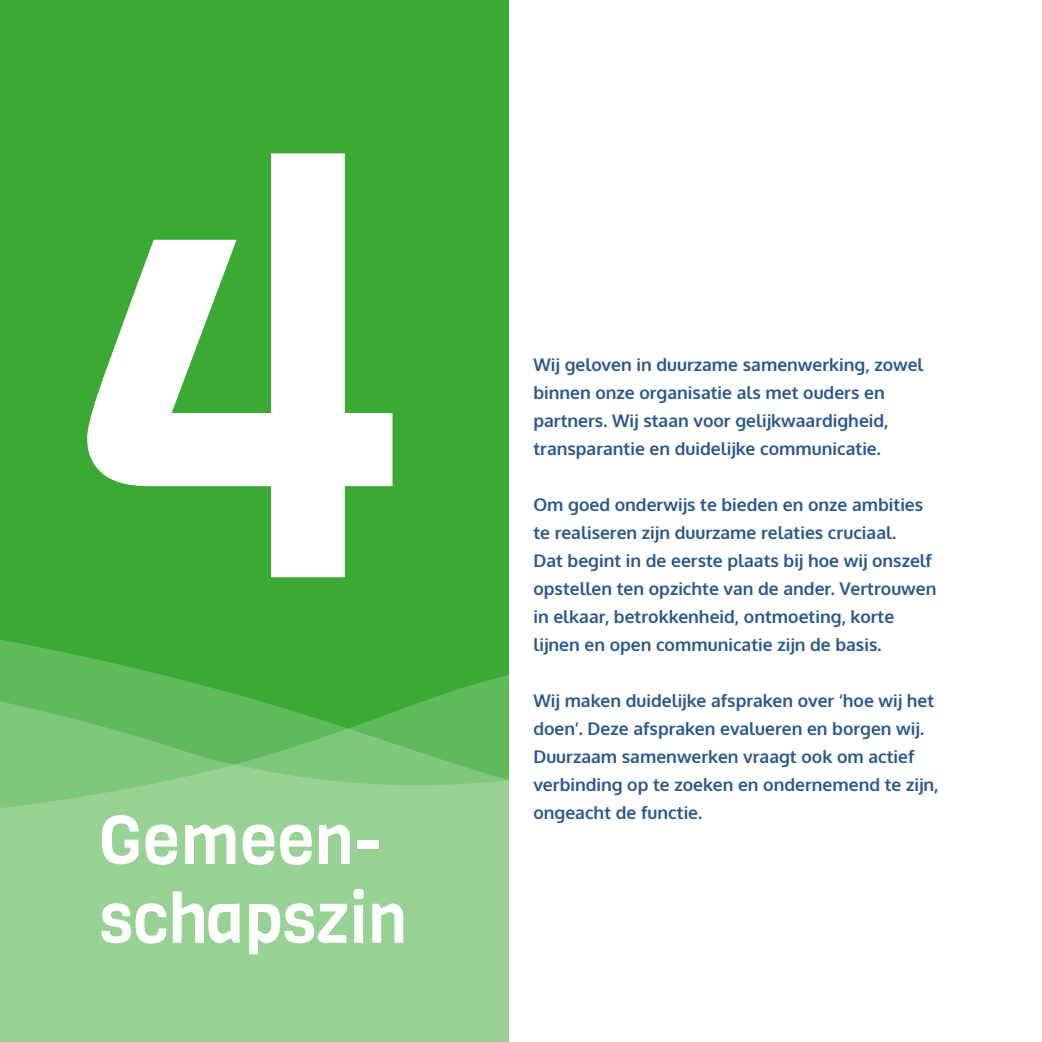
<style>
.page{position:relative;width:1042px;height:1042px;background:#fff}
.page>*{position:absolute;margin:0;border:0;box-sizing:border-box;transform-origin:0 0}
.t1{font:595.18px "Viga";color:#fff}
.t2{font:68.25px/78.8px "Viga";color:#fff}
.t3{font:700 17.5px/28px "Oxygen";color:#2a578d}
</style>
<div class="page">
<div style="left:0;top:0;width:508px;height:1042px;background:#3aaa35"></div>
<svg style="left:0;top:639px;width:98px;height:21px"></svg>
<svg style="left:0;top:660px;width:508px;height:382px;fill:#98d194"></svg>
<h1 class="t1" style="left:65px;top:-27px;width:353px">4</h1>
<h2 class="t2" style="left:99px;top:801px;width:309px">Gemeen&shy;schapszin</h2>
<p class="t3" style="left:533px;top:351px;width:392px">Wij geloven in duurzame samenwerking, zowel binnen onze organisatie als met ouders en partners. Wij staan voor gelijkwaardigheid, transparantie en duidelijke communicatie.</p>
<p class="t3" style="left:533px;top:491px;width:404px">Om goed onderwijs te bieden en onze ambities te realiseren zijn duurzame relaties cruciaal.<br>Dat begint in de eerste plaats bij hoe wij onszelf opstellen ten opzichte van de ander. Vertrouwen in elkaar, betrokkenheid, ontmoeting, korte lijnen en open communicatie zijn de basis.</p>
<p class="t3" style="left:533px;top:687px;width:407px">Wij maken duidelijke afspraken over ‘hoe wij het doen’. Deze afspraken evalueren en borgen wij.<br>Duurzaam samenwerken vraagt ook om actief verbinding op te zoeken en ondernemend te zijn, ongeacht de functie.</p>
</div>
